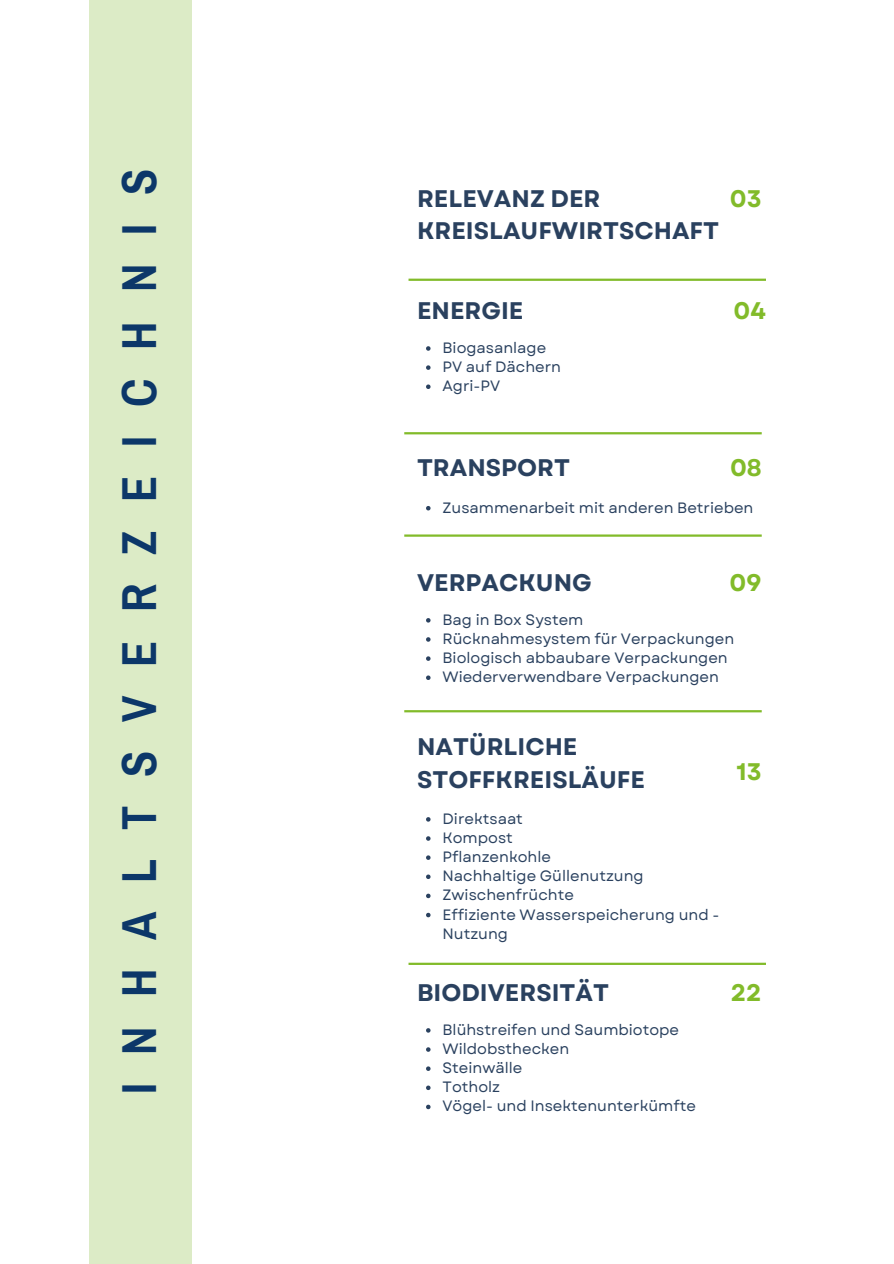
<style>
.page{position:relative;width:894px;height:1264px;background:#fff}
.page>*{position:absolute;margin:0;border:0;box-sizing:border-box;transform-origin:0 0}
.t1{font:700 48px "Archivo Narrow";letter-spacing:.6em;color:#0c3769}
.t2{font:700 24px/32.7px "Garet";color:#2a415f}
.t3{font:700 24px "Garet";color:#82bb2a}
.t4{font:15px/19.2px "Garet";color:#2a415f}
</style>
<div class="page">
<div style="left:89px;top:0;width:102px;height:1263px;background:#dcebc6"></div>
<svg style="left:426px;top:346px;width:4px;height:5px"></svg>
<svg style="left:426px;top:365px;width:4px;height:5px"></svg>
<svg style="left:426px;top:384px;width:4px;height:5px"></svg>
<hr style="left:404px;top:432px;width:357px;height:2px;background:#82bb2a">
<svg style="left:426px;top:506px;width:4px;height:4px"></svg>
<hr style="left:404px;top:534px;width:357px;height:2px;background:#82bb2a">
<svg style="left:426px;top:618px;width:4px;height:4px"></svg>
<svg style="left:426px;top:637px;width:4px;height:4px"></svg>
<svg style="left:426px;top:656px;width:4px;height:5px"></svg>
<svg style="left:426px;top:675px;width:4px;height:5px"></svg>
<hr style="left:404px;top:710px;width:357px;height:2px;background:#82bb2a">
<svg style="left:426px;top:817px;width:4px;height:4px"></svg>
<svg style="left:426px;top:836px;width:4px;height:4px"></svg>
<svg style="left:426px;top:855px;width:4px;height:4px"></svg>
<svg style="left:426px;top:874px;width:4px;height:5px"></svg>
<svg style="left:426px;top:893px;width:4px;height:5px"></svg>
<svg style="left:426px;top:912px;width:4px;height:5px"></svg>
<hr style="left:408px;top:962px;width:357px;height:2px;background:#82bb2a">
<svg style="left:426px;top:1028px;width:4px;height:4px"></svg>
<svg style="left:426px;top:1047px;width:4px;height:4px"></svg>
<svg style="left:426px;top:1066px;width:4px;height:4px"></svg>
<svg style="left:426px;top:1085px;width:4px;height:5px"></svg>
<svg style="left:426px;top:1104px;width:4px;height:5px"></svg>
<hr style="left:408px;top:278px;width:357px;height:3px;background:#82bb2a">
<h1 class="t1" style="left:114px;top:1094px;width:926px;rotate:-90deg">INHALTSVERZEICHNIS</h1>
<p class="t2" style="left:417px;top:182px;width:303px">RELEVANZ DER<br>KREISLAUFWIRTSCHAFT</p>
<p class="t3" style="left:729px;top:181px;width:33px">03</p>
<h2 class="t2" style="left:417px;top:294px;width:108px">ENERGIE</h2>
<p class="t3" style="left:733px;top:293px;width:34px">04</p>
<h2 class="t4" style="left:442px;top:338px;width:105px">Biogasanlage</h2>
<p class="t4" style="left:442px;top:357px;width:120px">PV auf Dächern</p>
<p class="t4" style="left:442px;top:376px;width:59px">Agri-PV</p>
<p class="t2" style="left:417px;top:452px;width:154px">TRANSPORT</p>
<p class="t3" style="left:729px;top:451px;width:33px">08</p>
<h2 class="t4" style="left:442px;top:498px;width:312px">Zusammenarbeit mit anderen Betrieben</h2>
<p class="t2" style="left:417px;top:566px;width:176px">VERPACKUNG</p>
<p class="t3" style="left:729px;top:565px;width:34px">09</p>
<h2 class="t4" style="left:442px;top:610px;width:142px">Bag in Box System</h2>
<p class="t4" style="left:442px;top:629px;width:293px">Rücknahmesystem für Verpackungen</p>
<p class="t4" style="left:442px;top:648px;width:286px">Biologisch abbaubare Verpackungen</p>
<p class="t4" style="left:442px;top:667px;width:278px">Wiederverwendbare Verpackungen</p>
<p class="t2" style="left:417px;top:730px;width:229px">NATÜRLICHE<br>STOFFKREISLÄUFE</p>
<p class="t3" style="left:736px;top:754px;width:27px">13</p>
<h2 class="t4" style="left:442px;top:809px;width:82px">Direktsaat</h2>
<p class="t4" style="left:442px;top:828px;width:72px">Kompost</p>
<p class="t4" style="left:442px;top:847px;width:110px">Pflanzenkohle</p>
<p class="t4" style="left:442px;top:866px;width:203px">Nachhaltige Güllenutzung</p>
<p class="t4" style="left:442px;top:885px;width:133px">Zwischenfrüchte</p>
<p class="t4" style="left:442px;top:904px;width:278px">Effiziente Wasserspeicherung und -<br>Nutzung</p>
<p class="t2" style="left:417px;top:976px;width:193px">BIODIVERSITÄT</p>
<p class="t3" style="left:730px;top:975px;width:32px">22</p>
<h2 class="t4" style="left:442px;top:1020px;width:238px">Blühstreifen und Saumbiotope</h2>
<p class="t4" style="left:442px;top:1039px;width:128px">Wildobsthecken</p>
<p class="t4" style="left:442px;top:1058px;width:81px">Steinwälle</p>
<p class="t4" style="left:442px;top:1077px;width:59px">Totholz</p>
<p class="t4" style="left:442px;top:1096px;width:255px">Vögel- und Insektenunterkümfte</p>
</div>
